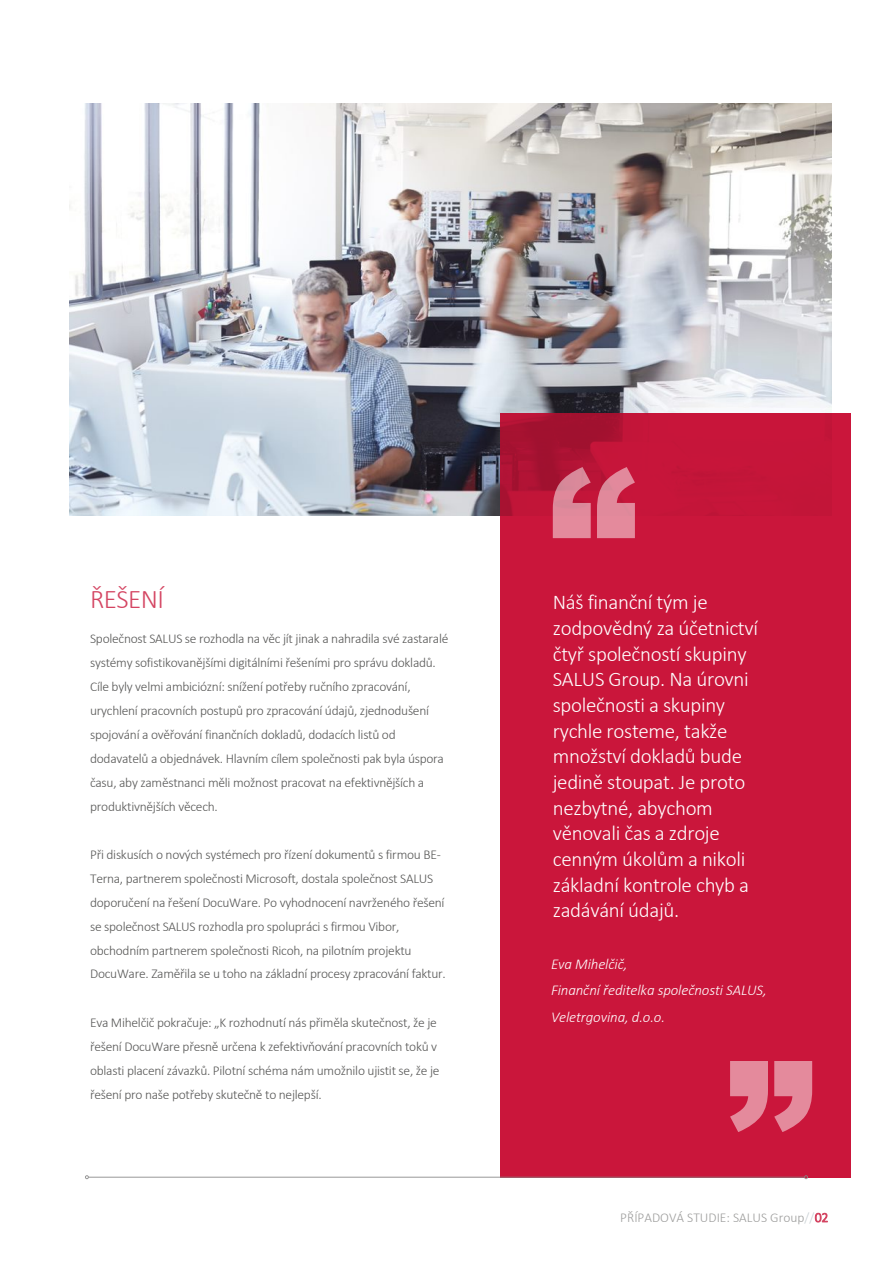
<style>
.page{position:relative;width:893px;height:1263px;background:#fff}
.page>*{position:absolute;margin:0;border:0;box-sizing:border-box;transform-origin:0 0}
.t1{font:300 27px "Calibri";letter-spacing:-.02em;color:#d44562}
.t2{font:300 21px/25.7px "Calibri";letter-spacing:-.015em;color:#fff}
.t3{font:italic 300 15px/26.5px "Calibri";letter-spacing:-.01em;color:#fff}
.t4{font:300 13.5px/24px "Calibri";letter-spacing:-.02em;color:#575756}
.t5{font:300 13.5px "Calibri";color:#9d9d9c}
.s1{color:#c7ced2}
.s2{color:#d44562}
</style>
<div class="page">
<img style="left:69px;top:103px;width:762px;height:412px">
<svg style="left:500px;top:414px;width:350px;height:153px;background:#c21438"></svg>
<div style="left:500px;top:567px;width:350px;height:611px;background:#ca163b"></div>
<svg style="left:730px;top:1061px;width:82px;height:71px"></svg>
<svg style="left:553px;top:467px;width:82px;height:71px;background:#d5667d"></svg>
<hr style="left:88px;top:1177px;width:716px;height:1px;background:#878787">
<svg style="left:85px;top:1175px;width:4px;height:4px"></svg>
<svg style="left:804px;top:1175px;width:4px;height:4px"></svg>
<h1 class="t1" style="left:90px;top:582px;width:76px">ŘEŠENÍ</h1>
<p class="t4" style="left:90px;top:626px;width:360px">Společnost SALUS se rozhodla na věc jít jinak a nahradila své zastaralé systémy sofistikovanějšími digitálními řešeními pro správu dokladů.<br>Cíle byly velmi ambiciózní: snížení potřeby ručního zpracování, urychlení pracovních postupů pro zpracování údajů, zjednodušení spojování a ověřování finančních dokladů, dodacích listů od dodavatelů a objednávek. Hlavním cílem společnosti pak byla úspora času, aby zaměstnanci měli možnost pracovat na efektivnějších a produktivnějších věcech.</p>
<p class="t4" style="left:90px;top:842px;width:357px">Při diskusích o nových systémech pro řízení dokumentů s firmou BE-Terna, partnerem společnosti Microsoft, dostala společnost SALUS doporučení na řešení DocuWare. Po vyhodnocení navrženého řešení se společnost SALUS rozhodla pro spolupráci s firmou Vibor, obchodním partnerem společnosti Ricoh, na pilotním projektu DocuWare. Zaměřila se u toho na základní procesy zpracování faktur.</p>
<p class="t4" style="left:90px;top:1010px;width:351px">Eva Mihelčič pokračuje: „K rozhodnutí nás přiměla skutečnost, že je řešení DocuWare přesně určena k zefektivňování pracovních toků v oblasti placení závazků. Pilotní schéma nám umožnilo ujistit se, že je řešení pro naše potřeby skutečně to nejlepší.</p>
<p class="t2" style="left:553px;top:589px;width:207px">Náš finanční tým je zodpovědný za účetnictví čtyř společností skupiny<br>SALUS Group. Na úrovni společnosti a skupiny rychle rosteme, takže množství dokladů bude jedině stoupat. Je proto nezbytné, abychom věnovali čas a zdroje cenným úkolům a nikoli základní kontrole chyb a zadávání údajů.</p>
<p class="t3" style="left:551px;top:950px;width:217px">Eva Mihelčič,<br>Finanční ředitelka společnosti SALUS,<br>Veletrgovina, d.o.o.</p>
<p class="t5" style="left:620px;top:1209px;width:209px">PŘÍPADOVÁ STUDIE: SALUS Group<span class="s1">//</span><span class="s2">02</span></p>
</div>
